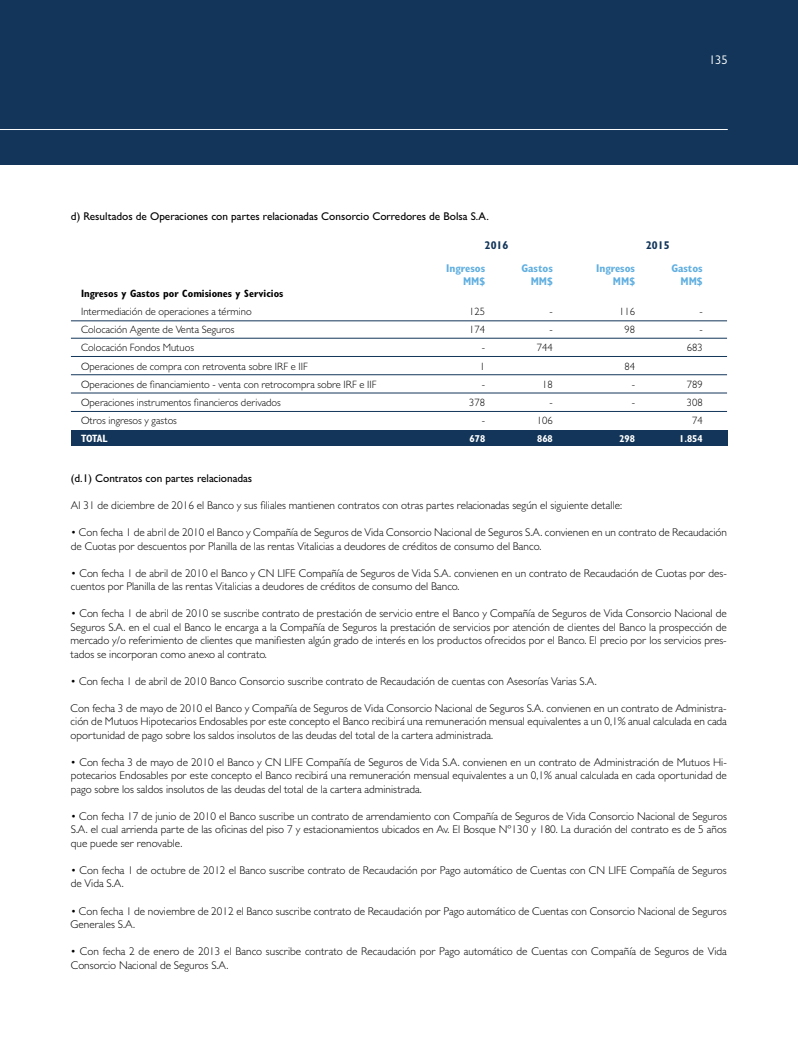
<style>
.page{position:relative;width:798px;height:1046px;background:#fff}
.page>*{position:absolute;margin:0;border:0;box-sizing:border-box;transform-origin:0 0}
.t1{font:12.5px "Gill Sans MT Pro";color:#fff}
.t2{font:300 11.25px/13.5px "Gill Sans MT Pro";color:#000}
.t3{font:500 11.25px "Gill Sans MT Pro";color:#000}
.t4{font:700 condensed 11.25px/13.5px "Gill Sans MT Pro";color:#5eaee0;text-align:right}
.t5{font:700 condensed 11.25px "Gill Sans MT Pro";color:#123559}
.t6{font:300 10.62px/18.1px "Gill Sans MT Pro";color:#000;text-align:right}
.t7{font:700 condensed 10.62px "Gill Sans MT Pro";color:#000}
.t8{font:700 condensed 10.62px "Gill Sans MT Pro";color:#fff}
.t9{font:700 condensed 10px "Gill Sans MT Pro";color:#fff}
</style>
<div class="page">
<div style="left:0;top:0;width:797px;height:165px;background:#123559"></div>
<hr style="left:0;top:129px;width:727px;height:1px;background:#fff">
<div style="left:71px;top:430px;width:655px;height:15px;background:#123559"></div>
<hr style="left:71px;top:320px;width:655px;height:1px;background:#123559">
<hr style="left:71px;top:338px;width:655px;height:1px;background:#123559">
<hr style="left:71px;top:356px;width:655px;height:1px;background:#123559">
<hr style="left:71px;top:374px;width:655px;height:1px;background:#123559">
<hr style="left:71px;top:393px;width:655px;height:1px;background:#123559">
<hr style="left:71px;top:411px;width:655px;height:1px;background:#123559">
<p class="t1" style="left:708px;top:52px;width:20px">135</p>
<p class="t3" style="left:71px;top:210px;width:419px">d) Resultados de Operaciones con partes relacionadas Consorcio Corredores de Bolsa S.A.</p>
<p class="t7" style="left:81px;top:287px;width:204px">Ingresos y Gastos por Comisiones y Servicios</p>
<p class="t6" style="left:81px;top:302px;width:297px;text-align:left">Intermediación de operaciones a término<br>Colocación Agente de Venta Seguros<br>Colocación Fondos Mutuos<br>Operaciones de compra con retroventa sobre IRF e IIF<br>Operaciones de financiamiento - venta con retrocompra sobre IRF e IIF Operaciones instrumentos financieros derivados<br>Otros ingresos y gastos</p>
<p class="t8" style="left:81px;top:432px;width:12px">Total</p>
<p class="t5" style="left:484px;top:238px;width:25px">2016</p>
<p class="t5" style="left:646px;top:238px;width:25px">2015</p>
<p class="t4" style="left:596px;top:261px;width:40px">Ingresos<br>MM$</p>
<p class="t4" style="left:521px;top:261px;width:33px">Gastos<br>MM$</p>
<p class="t4" style="left:671px;top:261px;width:33px">Gastos<br>MM$</p>
<p class="t4" style="left:446px;top:261px;width:40px">Ingresos<br>MM$</p>
<p class="t6" style="left:469px;top:302px;width:17px">125<br>174 -<br>1<br>-<br>378 -</p>
<p class="t9" style="left:469px;top:433px;width:17px">678</p>
<p class="t6" style="left:536px;top:302px;width:17px">-<br>-<br>744</p>
<p class="t6" style="left:536px;top:375px;width:17px">18 -<br>106</p>
<p class="t9" style="left:537px;top:433px;width:17px">868</p>
<p class="t6" style="left:619px;top:302px;width:17px;text-align:center">116<br>98</p>
<p class="t6" style="left:631px;top:357px;width:5px;text-align:justify;text-indent:-7px">84 - -</p>
<p class="t9" style="left:619px;top:433px;width:17px">298</p>
<p class="t6" style="left:686px;top:302px;width:17px">-<br>-<br>683</p>
<p class="t6" style="left:686px;top:375px;width:17px;text-align:center">789<br>308<br>74</p>
<p class="t9" style="left:678px;top:433px;width:25px">1.854</p>
<p class="t3" style="left:71px;top:471px;width:183px">(d.1) Contratos con partes relacionadas</p>
<p class="t2" style="left:71px;top:498px;width:552px">Al 31 de diciembre de 2016 el Banco y sus filiales mantienen contratos con otras partes relacionadas según el siguiente detalle:</p>
<p class="t2" style="left:71px;top:525px;width:657px">• Con fecha 1 de abril de 2010 el Banco y Compañía de Seguros de Vida Consorcio Nacional de Seguros S.A. convienen en un contrato de Recaudación de Cuotas por descuentos por Planilla de las rentas Vitalicias a deudores de créditos de consumo del Banco.</p>
<p class="t2" style="left:71px;top:566px;width:657px">• Con fecha 1 de abril de 2010 el Banco y CN LIFE Compañía de Seguros de Vida S.A. convienen en un contrato de Recaudación de Cuotas por des&shy;cuentos por Planilla de las rentas Vitalicias a deudores de créditos de consumo del Banco.</p>
<p class="t2" style="left:71px;top:606px;width:657px;text-align:justify">• Con fecha 1 de abril de 2010 se suscribe contrato de prestación de servicio entre el Banco y Compañía de Seguros de Vida Consorcio Nacional de Seguros S.A. en el cual el Banco le encarga a la Compañía de Seguros la prestación de servicios por atención de clientes del Banco la prospección de mercado y/o referimiento de clientes que manifiesten algún grado de interés en los productos ofrecidos por el Banco. El precio por los servicios pres&shy;tados se incorporan como anexo al contrato.</p>
<p class="t2" style="left:71px;top:674px;width:527px">• Con fecha 1 de abril de 2010 Banco Consorcio suscribe contrato de Recaudación de cuentas con Asesorías Varias S.A.</p>
<p class="t2" style="left:71px;top:701px;width:657px;text-align:justify">Con fecha 3 de mayo de 2010 el Banco y Compañía de Seguros de Vida Consorcio Nacional de Seguros S.A. convienen en un contrato de Administra&shy;ción de Mutuos Hipotecarios Endosables por este concepto el Banco recibirá una remuneración mensual equivalentes a un 0,1% anual calculada en cada oportunidad de pago sobre los saldos insolutos de las deudas del total de la cartera administrada.</p>
<p class="t2" style="left:71px;top:755px;width:657px;text-align:justify">• Con fecha 3 de mayo de 2010 el Banco y CN LIFE Compañía de Seguros de Vida S.A. convienen en un contrato de Administración de Mutuos Hi&shy;potecarios Endosables por este concepto el Banco recibirá una remuneración mensual equivalentes a un 0,1% anual calculada en cada oportunidad de pago sobre los saldos insolutos de las deudas del total de la cartera administrada.</p>
<p class="t2" style="left:71px;top:809px;width:657px;text-align:justify">• Con fecha 17 de junio de 2010 el Banco suscribe un contrato de arrendamiento con Compañía de Seguros de Vida Consorcio Nacional de Seguros S.A. el cual arrienda parte de las oficinas del piso 7 y estacionamientos ubicados en Av. El Bosque Nº130 y 180. La duración del contrato es de 5 años que puede ser renovable.</p>
<p class="t2" style="left:71px;top:863px;width:657px">• Con fecha 1 de octubre de 2012 el Banco suscribe contrato de Recaudación por Pago automático de Cuentas con CN LIFE Compañía de Seguros de Vida S.A.</p>
<p class="t2" style="left:71px;top:903px;width:657px">• Con fecha 1 de noviembre de 2012 el Banco suscribe contrato de Recaudación por Pago automático de Cuentas con Consorcio Nacional de Seguros<br>Generales S.A.</p>
<p class="t2" style="left:71px;top:944px;width:657px">• Con fecha 2 de enero de 2013 el Banco suscribe contrato de Recaudación por Pago automático de Cuentas con Compañía de Seguros de Vida<br>Consorcio Nacional de Seguros S.A.</p>
</div>
